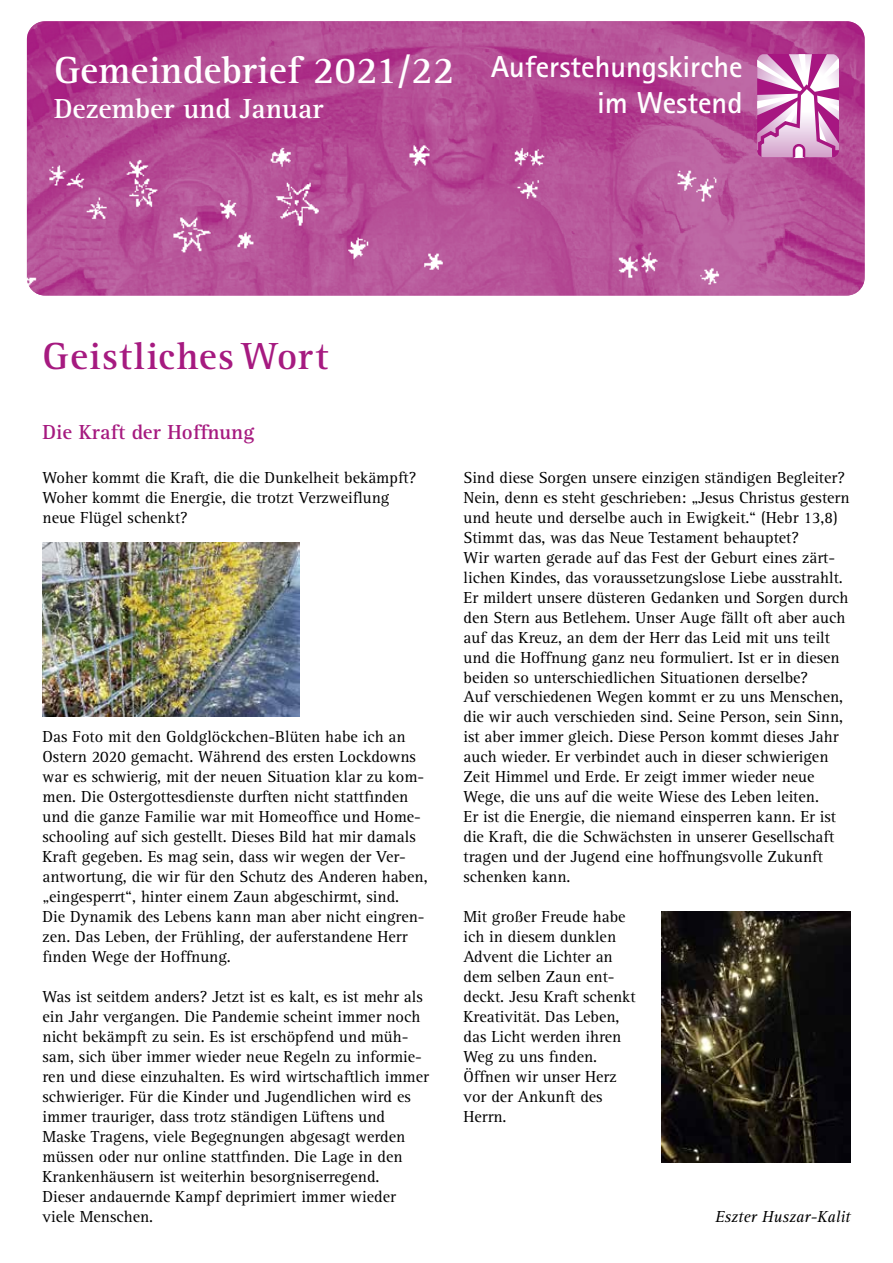
<style>
.page{position:relative;width:893px;height:1263px;background:#fff}
.page>*{position:absolute;margin:0;border:0;box-sizing:border-box;transform-origin:0 0}
.t1{font:700 39px "Rotis Serif";color:#fff}
.t2{font:700 39px "Rotis Serif";letter-spacing:.03em;color:#a61a80}
.t3{font:700 30.3px/36px "Rotis Sans Serif";color:#fff;text-align:right}
.t4{font:700 28.5px "Rotis Serif";color:#fff}
.t5{font:700 21px "Rotis Serif";color:#a61a80}
.t6{font:16.5px/20px "Rotis Serif";color:#000}
.t7{font:italic 16.5px "Rotis Serif";color:#000}
</style>
<div class="page">
<img style="left:27px;top:21px;width:838px;height:275px">
<svg style="left:757px;top:54px;width:82px;height:103px"></svg>
<img style="left:26px;top:134px;width:714px;height:162px">
<img style="left:43px;top:543px;width:257px;height:173px">
<img style="left:662px;top:912px;width:188px;height:250px">
<h1 class="t1" style="left:54px;top:48px;width:402px">Gemeindebrief 2021/22</h1>
<h3 class="t4" style="left:54px;top:91px;width:271px">Dezember und Januar</h3>
<h2 class="t3" style="left:491px;top:48px;width:253px">Auferstehungskirche im Westend</h2>
<h1 class="t2" style="left:43px;top:333px;width:287px">Geistliches Wort</h1>
<p class="t5" style="left:43px;top:419px;width:213px">Die Kraft der Hoffnung</p>
<p class="t6" style="left:43px;top:468px;width:375px">Woher kommt die Kraft, die die Dunkelheit bekämpft?<br>Woher kommt die Energie, die trotzt Verzweiflung neue Flügel schenkt?</p>
<p class="t6" style="left:43px;top:727px;width:387px">Das Foto mit den Goldglöckchen-Blüten habe ich an Ostern 2020 gemacht. Während des ersten Lockdowns war es schwierig, mit der neuen Situation klar zu kom&shy;men. Die Ostergottesdienste durften nicht stattfinden und die ganze Familie war mit Homeoffice und Home&shy;schooling auf sich gestellt. Dieses Bild hat mir damals Kraft gegeben. Es mag sein, dass wir wegen der Ver&shy;antwortung, die wir für den Schutz des Anderen haben, „eingesperrt“, hinter einem Zaun abgeschirmt, sind.<br>Die Dynamik des Lebens kann man aber nicht eingren&shy;zen. Das Leben, der Frühling, der auferstandene Herr finden Wege der Hoffnung.</p>
<p class="t6" style="left:43px;top:987px;width:388px">Was ist seitdem anders? Jetzt ist es kalt, es ist mehr als ein Jahr vergangen. Die Pandemie scheint immer noch nicht bekämpft zu sein. Es ist erschöpfend und müh&shy;sam, sich über immer wieder neue Regeln zu informie&shy;ren und diese einzuhalten. Es wird wirtschaftlich immer schwieriger. Für die Kinder und Jugendlichen wird es immer trauriger, dass trotz ständigen Lüftens und Maske Tragens, viele Begegnungen abgesagt werden müssen oder nur online stattfinden. Die Lage in den Krankenhäusern ist weiterhin besorgniserregend.<br>Dieser andauernde Kampf deprimiert immer wieder viele Menschen.</p>
<p class="t6" style="left:463px;top:468px;width:388px">Sind diese Sorgen unsere einzigen ständigen Begleiter?<br>Nein, denn es steht geschrieben: „Jesus Christus gestern und heute und derselbe auch in Ewigkeit.“ (Hebr 13,8)<br>Stimmt das, was das Neue Testament behauptet?<br>Wir warten gerade auf das Fest der Geburt eines zärt&shy;lichen Kindes, das voraussetzungslose Liebe ausstrahlt.<br>Er mildert unsere düsteren Gedanken und Sorgen durch den Stern aus Betlehem. Unser Auge fällt oft aber auch auf das Kreuz, an dem der Herr das Leid mit uns teilt und die Hoffnung ganz neu formuliert. Ist er in diesen beiden so unterschiedlichen Situationen derselbe?<br>Auf verschiedenen Wegen kommt er zu uns Menschen, die wir auch verschieden sind. Seine Person, sein Sinn, ist aber immer gleich. Diese Person kommt dieses Jahr auch wieder. Er verbindet auch in dieser schwierigen Zeit Himmel und Erde. Er zeigt immer wieder neue Wege, die uns auf die weite Wiese des Leben leiten.<br>Er ist die Energie, die niemand einsperren kann. Er ist die Kraft, die die Schwächsten in unserer Gesellschaft tragen und der Jugend eine hoffnungsvolle Zukunft schenken kann.</p>
<p class="t6" style="left:463px;top:907px;width:174px">Mit großer Freude habe ich in diesem dunklen<br>Advent die Lichter an dem selben Zaun ent&shy;deckt. Jesu Kraft schenkt<br>Kreativität. Das Leben, das Licht werden ihren<br>Weg zu uns finden.<br>Öffnen wir unser Herz vor der Ankunft des<br>Herrn.</p>
<p class="t7" style="left:715px;top:1207px;width:137px">Eszter Huszar-Kalit</p>
</div>
